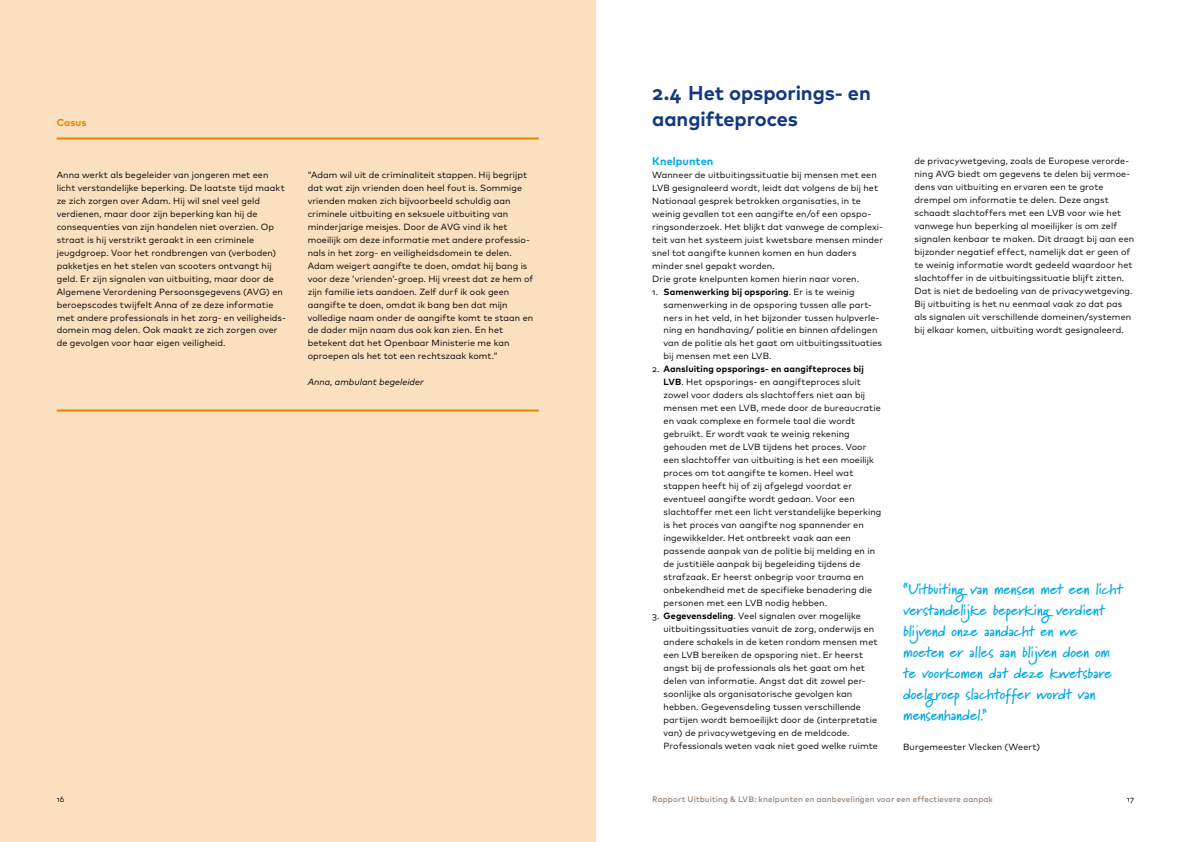
<style>
.page{position:relative;width:1191px;height:842px;background:#fff}
.page>*{position:absolute;margin:0;border:0;box-sizing:border-box;transform-origin:0 0}
.t1{font:700 20px/26px "Mark OT";letter-spacing:-.005em;color:#14387f}
.t2{font:700 15px/21px "Marydale";color:#00a8e7}
.t3{font:700 11px "Mark OT";letter-spacing:.005em;color:#00a8e7}
.t4{font:700 10px "Mark OT";letter-spacing:.005em;color:#eb8200}
.t5{font:9px/13px "Mark OT";letter-spacing:.01em;color:#000}
.t6{font:italic 9px "Mark OT";letter-spacing:.005em;color:#000}
.t7{font:500 8px "Mark OT";letter-spacing:.015em;color:#968273}
.t8{font:8px "Mark OT";color:#000}
.s1{font-weight:700}
</style>
<div class="page">
<div style="left:0;top:0;width:595px;height:842px;background:#fae0bf"></div>
<hr style="left:57px;top:138px;width:482px;height:2px;background:#eb8200">
<hr style="left:57px;top:410px;width:482px;height:2px;background:#eb8200">
<p class="t4" style="left:57px;top:115px;width:31px">Casus</p>
<p class="t5" style="left:57px;top:168px;width:231px">Anna werkt als begeleider van jongeren met een licht verstandelijke beperking. De laatste tijd maakt ze zich zorgen over Adam. Hij wil snel veel geld verdienen, maar door zijn beperking kan hij de consequenties van zijn handelen niet overzien. Op straat is hij verstrikt geraakt in een criminele jeugdgroep. Voor het rondbrengen van (verboden) pakketjes en het stelen van scooters ontvangt hij geld. Er zijn signalen van uitbuiting, maar door de Algemene Verordening Persoonsgegevens (AVG) en beroepscodes twijfelt Anna of ze deze informatie met andere professionals in het zorg- en veiligheids&shy;domein mag delen. Ook maakt ze zich zorgen over de gevolgen voor haar eigen veiligheid.</p>
<p class="t5" style="left:308px;top:168px;width:227px">“Adam wil uit de criminaliteit stappen. Hij begrijpt dat wat zijn vrienden doen heel fout is. Sommige vrienden maken zich bijvoorbeeld schuldig aan criminele uitbuiting en seksuele uitbuiting van minderjarige meisjes. Door de AVG vind ik het moeilijk om deze informatie met andere professio&shy;nals in het zorg- en veiligheidsdomein te delen.<br>Adam weigert aangifte te doen, omdat hij bang is voor deze ‘vrienden’-groep. Hij vreest dat ze hem of zijn familie iets aandoen. Zelf durf ik ook geen aangifte te doen, omdat ik bang ben dat mijn volledige naam onder de aangifte komt te staan en de dader mijn naam dus ook kan zien. En het betekent dat het Openbaar Ministerie me kan oproepen als het tot een rechtszaak komt.”</p>
<p class="t6" style="left:308px;top:377px;width:117px">Anna, ambulant begeleider</p>
<h1 class="t1" style="left:652px;top:79px;width:220px">2.4 Het opsporings- en aangifteproces</h1>
<p class="t3" style="left:652px;top:153px;width:63px">Knelpunten</p>
<p class="t5" style="left:652px;top:168px;width:232px">Wanneer de uitbuitingssituatie bij mensen met een LVB gesignaleerd wordt, leidt dat volgens de bij het Nationaal gesprek betrokken organisaties, in te weinig gevallen tot een aangifte en/of een opspo&shy;ringsonderzoek. Het blijkt dat vanwege de complexi&shy;teit van het systeem juist kwetsbare mensen minder snel tot aangifte kunnen komen en hun daders minder snel gepakt worden.<br>Drie grote knelpunten komen hierin naar voren.</p>
<p class="t5" style="left:663px;top:285px;width:220px;text-indent:-11px">1. <span class="s1">Samenwerking bij opsporing</span>. Er is te weinig samenwerking in de opsporing tussen alle part&shy;ners in het veld, in het bijzonder tussen hulpverle&shy;ning en handhaving/ politie en binnen afdelingen van de politie als het gaat om uitbuitingssituaties bij mensen met een LVB.</p>
<p class="t5" style="left:663px;top:363px;width:219px;text-indent:-11px">2. <span class="s1">Aansluiting opsporings- en aangifteproces bij LVB</span>. Het opsporings- en aangifteproces sluit zowel voor daders als slachtoffers niet aan bij mensen met een LVB, mede door de bureaucratie en vaak complexe en formele taal die wordt gebruikt. Er wordt vaak te weinig rekening gehouden met de LVB tijdens het proces. Voor een slachtoffer van uitbuiting is het een moeilijk proces om tot aangifte te komen. Heel wat stappen heeft hij of zij afgelegd voordat er eventueel aangifte wordt gedaan. Voor een slachtoffer met een licht verstandelijke beperking is het proces van aangifte nog spannender en ingewikkelder. Het ontbreekt vaak aan een passende aanpak van de politie bij melding en in de justitiële aanpak bij begeleiding tijdens de strafzaak. Er heerst onbegrip voor trauma en onbekendheid met de specifieke benadering die personen met een LVB nodig hebben.</p>
<p class="t5" style="left:663px;top:610px;width:216px;text-indent:-11px">3. <span class="s1">Gegevensdeling</span>. Veel signalen over mogelijke uitbuitingssituaties vanuit de zorg, onderwijs en andere schakels in de keten rondom mensen met een LVB bereiken de opsporing niet. Er heerst angst bij de professionals als het gaat om het delen van informatie. Angst dat dit zowel per&shy;soonlijke als organisatorische gevolgen kan hebben. Gegevensdeling tussen verschillende partijen wordt bemoeilijkt door de (interpretatie van) de privacywetgeving en de meldcode.<br>Professionals weten vaak niet goed welke ruimte</p>
<p class="t5" style="left:914px;top:155px;width:221px">de privacywetgeving, zoals de Europese verorde&shy;ning AVG biedt om gegevens te delen bij vermoe&shy;dens van uitbuiting en ervaren een te grote drempel om informatie te delen. Deze angst schaadt slachtoffers met een LVB voor wie het vanwege hun beperking al moeilijker is om zelf signalen kenbaar te maken. Dit draagt bij aan een bijzonder negatief effect, namelijk dat er geen of te weinig informatie wordt gedeeld waardoor het slachtoffer in de uitbuitingssituatie blijft zitten.<br>Dat is niet de bedoeling van de privacywetgeving.<br>Bij uitbuiting is het nu eenmaal vaak zo dat pas als signalen uit verschillende domeinen/systemen bij elkaar komen, uitbuiting wordt gesignaleerd.</p>
<h2 class="t2" style="left:903px;top:578px;width:221px">“Uitbuiting van mensen met een licht verstandelijke beperking verdient blijvend onze aandacht en we<br>moeten er alles aan blijven doen om te voorkomen dat deze kwetsbare doelgroep slachtoffer wordt van mensenhandel.”</h2>
<p class="t5" style="left:903px;top:740px;width:138px">Burgemeester Vlecken (Weert)</p>
<p class="t8" style="left:57px;top:794px;width:9px">16</p>
<p class="t7" style="left:652px;top:794px;width:342px">Rapport Uitbuiting &amp; LVB: knelpunten en aanbevelingen voor een effectievere aanpak</p>
<p class="t8" style="left:1126px;top:794px;width:9px">17</p>
</div>
